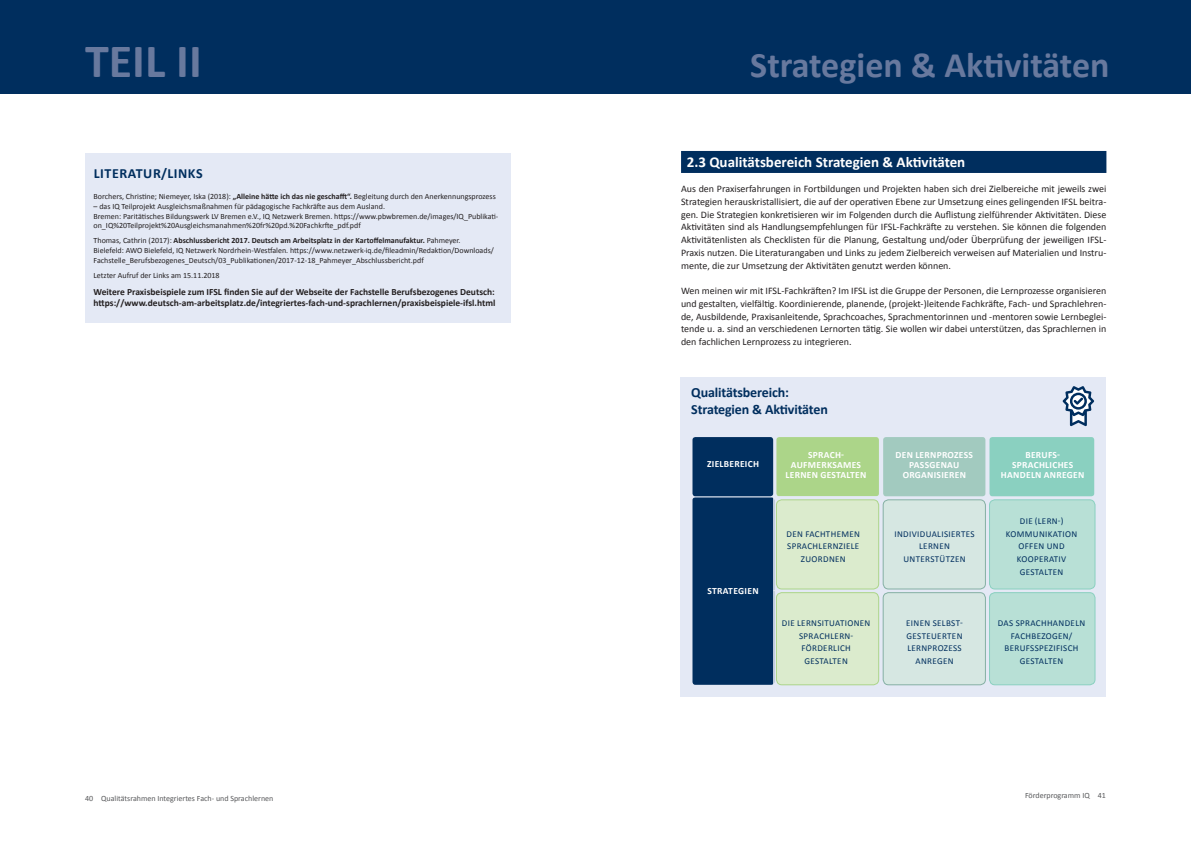
<style>
.page{position:relative;width:1191px;height:842px;background:#fff}
.page>*{position:absolute;margin:0;border:0;box-sizing:border-box;transform-origin:0 0}
._01_Überschrift_2_gr{font:700 48px "Calibri";color:#68799e}
._01_Überschrift_2_gr-2{font:700 36px "Calibri";color:#68799e}
._02_Fließtext{font:700 15px "Calibri";color:#fff}
._05_Infokasten{font:700 14px/16.8px "Calibri";letter-spacing:-.01em;color:#002e5e}
._02_Fließtext-2{font:700 14px "Calibri";letter-spacing:.04em;color:#002e5e}
._02_Fließtext-3{font:10px/12.8px "Calibri";color:#231f20;text-align:justify}
._02_Fließtext-4{font:700 9.5px/11.4px "Calibri";color:#231f20}
._05_Infokasten-2{font:700 9.5px/10px "Calibri";letter-spacing:.03em;color:#fff;text-align:center}
._02_Fließtext-5{font:9px/12.8px "Calibri";letter-spacing:.04em;color:#002e5e;text-align:center}
._02_Fließtext-6{font:8px/9.6px "Calibri";color:#231f20}
.t1{font:8px "Calibri";color:#57585a}
.s1{font-weight:700}
</style>
<div class="page">
<div style="left:0;top:0;width:1191px;height:94px;background:#002e5e"></div>
<div style="left:681px;top:151px;width:425px;height:22px;background:#002e5e"></div>
<div style="left:85px;top:153px;width:425px;height:169px;background:#e4e9f5"></div>
<div style="left:680px;top:377px;width:426px;height:319px;background:#e4e9f5"></div>
<div style="left:776px;top:437px;width:103px;height:59px;background:#acd589;border-radius:3px"></div>
<div style="left:692px;top:497px;width:82px;height:188px;background:#002e5e;border-radius:3px"></div>
<hr style="left:773px;top:430px;width:1px;height:266px;background:#e4e9f5">
<svg style="left:1062px;top:386px;width:32px;height:40px"></svg>
<div style="left:776px;top:500px;width:102px;height:89px;background:#dbebcd;border-radius:5px"></div>
<div style="left:776px;top:499px;width:103px;height:90px;border:1px solid #acd589;border-radius:5px"></div>
<div style="left:883px;top:500px;width:102px;height:89px;background:#d6e7e2;border-radius:5px"></div>
<div style="left:882px;top:499px;width:104px;height:90px;border:1px solid #85b0a4;border-radius:5px"></div>
<div style="left:989px;top:500px;width:106px;height:89px;background:#b8e0d6;border-radius:5px"></div>
<div style="left:989px;top:499px;width:106px;height:90px;border:1px solid #8ad0c0;border-radius:5px"></div>
<div style="left:776px;top:593px;width:102px;height:92px;background:#dbebcd;border-radius:5px"></div>
<div style="left:776px;top:592px;width:103px;height:93px;border:1px solid #acd589;border-radius:5px"></div>
<div style="left:883px;top:593px;width:102px;height:92px;background:#d6e7e2;border-radius:5px"></div>
<div style="left:882px;top:592px;width:104px;height:93px;border:1px solid #85b0a4;border-radius:5px"></div>
<div style="left:989px;top:593px;width:106px;height:92px;background:#b8e0d6;border-radius:5px"></div>
<div style="left:989px;top:592px;width:106px;height:93px;border:1px solid #8ad0c0;border-radius:5px"></div>
<div style="left:692px;top:437px;width:81px;height:59px;background:#002e5e;border-radius:3px"></div>
<div style="left:883px;top:437px;width:102px;height:59px;background:#a2cabf;border-radius:3px"></div>
<div style="left:989px;top:437px;width:105px;height:59px;background:#8ad0c0;border-radius:3px"></div>
<p class="_01_Überschrift_2_gr" style="left:85px;top:31px;width:118px">TEIL II</p>
<p class="_02_Fließtext-2" style="left:94px;top:164px;width:110px">LITERATUR/LINKS</p>
<p class="_02_Fließtext-6" style="left:94px;top:192px;width:404px">Borchers, Christine; Niemeyer, Iska (2018): <span class="s1">„Alleine hätte ich das nie geschafft“.</span> Begleitung durch den Anerkennungsprozess</p>
<p class="_02_Fließtext-6" style="left:94px;top:202px;width:406px">– das IQ Teilprojekt Ausgleichsmaßnahmen für pädagogische Fachkräfte aus dem Ausland.<br>Bremen: Paritätisches Bildungswerk LV Bremen e.V., IQ Netzwerk Bremen. https://www.pbwbremen.de/images/IQ_Publikati&shy;on_IQ%20Teilprojekt%20Ausgleichsmanahmen%20fr%20pd.%20Fachkrfte_pdf.pdf</p>
<p class="_02_Fließtext-6" style="left:94px;top:236px;width:402px">Thomas, Cathrin (2017): <span class="s1">Abschlussbericht 2017. Deutsch am Arbeitsplatz in der Kartoffelmanufaktur.</span> Pahmeyer.<br>Bielefeld: AWO Bielefeld, IQ Netzwerk Nordrhein-Westfalen. https://www.netzwerk-iq.de/fileadmin/Redaktion/Downloads/<br>Fachstelle_Berufsbezogenes_Deutsch/03_Publikationen/2017-12-18_Pahmeyer_Abschlussbericht.pdf</p>
<p class="_02_Fließtext-6" style="left:94px;top:270px;width:128px">Letzter Aufruf der Links am 15.11.2018</p>
<p class="_02_Fließtext-4" style="left:94px;top:286px;width:403px">Weitere Praxisbeispiele zum IFSL finden Sie auf der Webseite der Fachstelle Berufsbezogenes Deutsch: https://www.deutsch-am-arbeitsplatz.de/integriertes-fach-und-sprachlernen/praxisbeispiele-ifsl.html</p>
<p class="t1" style="left:85px;top:793px;width:190px">40 Qualitätsrahmen Integriertes Fach- und Sprachlernen</p>
<p class="_01_Überschrift_2_gr-2" style="left:750px;top:42px;width:361px">Strategien &amp; Aktivitäten</p>
<p class="_02_Fließtext" style="left:686px;top:152px;width:280px">2.3 Qualitätsbereich Strategien &amp; Aktivitäten</p>
<p class="_02_Fließtext-3" style="left:681px;top:182px;width:427px">Aus den Praxiserfahrungen in Fortbildungen und Projekten haben sich drei Zielbereiche mit jeweils zwei Strategien herauskristallisiert, die auf der operativen Ebene zur Umsetzung eines gelingenden IFSL beitra&shy;gen. Die Strategien konkretisieren wir im Folgenden durch die Auflistung zielführender Aktivitäten. Diese Aktivitäten sind als Handlungsempfehlungen für IFSL-Fachkräfte zu verstehen. Sie können die folgenden Aktivitätenlisten als Checklisten für die Planung, Gestaltung und/oder Überprüfung der jeweiligen IFSL-Praxis nutzen. Die Literaturangaben und Links zu jedem Zielbereich verweisen auf Materialien und Instru&shy;mente, die zur Umsetzung der Aktivitäten genutzt werden können.</p>
<p class="_02_Fließtext-3" style="left:681px;top:284px;width:427px">Wen meinen wir mit IFSL-Fachkräften? Im IFSL ist die Gruppe der Personen, die Lernprozesse organisieren und gestalten, vielfältig. Koordinierende, planende, (projekt-)leitende Fachkräfte, Fach- und Sprachlehren&shy;de, Ausbildende, Praxisanleitende, Sprachcoaches, Sprachmentorinnen und -mentoren sowie Lernbeglei&shy;tende u. a. sind an verschiedenen Lernorten tätig. Sie wollen wir dabei unterstützen, das Sprachlernen in den fachlichen Lernprozess zu integrieren.</p>
<p class="_05_Infokasten" style="left:691px;top:384px;width:138px">Qualitätsbereich:<br>Strategien &amp; Aktivitäten</p>
<p class="_05_Infokasten-2" style="left:707px;top:459px;width:53px">ZIELBEREICH</p>
<p class="_05_Infokasten-2" style="left:785px;top:449px;width:82px">SPRACH-<br>AUFMERKSAMES<br>LERNEN GESTALTEN</p>
<p class="_05_Infokasten-2" style="left:895px;top:449px;width:79px">DEN LERNPROZESS</p>
<p class="_05_Infokasten-2" style="left:909px;top:459px;width:52px">PASSGENAU</p>
<p class="_05_Infokasten-2" style="left:902px;top:469px;width:65px">ORGANISIEREN</p>
<p class="_05_Infokasten-2" style="left:707px;top:585px;width:53px">STRATEGIEN</p>
<p class="_02_Fließtext-5" style="left:786px;top:527px;width:75px">DEN FACHTHEMEN<br>SPRACHLERNZIELE<br>ZUORDNEN</p>
<p class="_02_Fließtext-5" style="left:782px;top:616px;width:90px">DIE LERNSITUATIONEN<br>SPRACHLERN-<br>FÖRDERLICH<br>GESTALTEN</p>
<p class="_02_Fließtext-5" style="left:894px;top:527px;width:82px">INDIVIDUALISIERTES<br>LERNEN<br>UNTERSTÜTZEN</p>
<p class="_02_Fließtext-5" style="left:906px;top:616px;width:58px">EINEN SELBST-<br>GESTEUERTEN<br>LERNPROZESS<br>ANREGEN</p>
<p class="_05_Infokasten-2" style="left:1001px;top:449px;width:85px">BERUFS-<br>SPRACHLICHES<br>HANDELN ANREGEN</p>
<p class="_02_Fließtext-5" style="left:1006px;top:514px;width:73px">DIE (LERN-)<br>KOMMUNIKATION<br>OFFEN UND<br>KOOPERATIV<br>GESTALTEN</p>
<p class="_02_Fließtext-5" style="left:997px;top:616px;width:89px">DAS SPRACHHANDELN<br>FACHBEZOGEN/<br>BERUFSSPEZIFISCH<br>GESTALTEN</p>
<p class="t1" style="left:1025px;top:790px;width:82px">Förderprogramm IQ 41</p>
</div>
